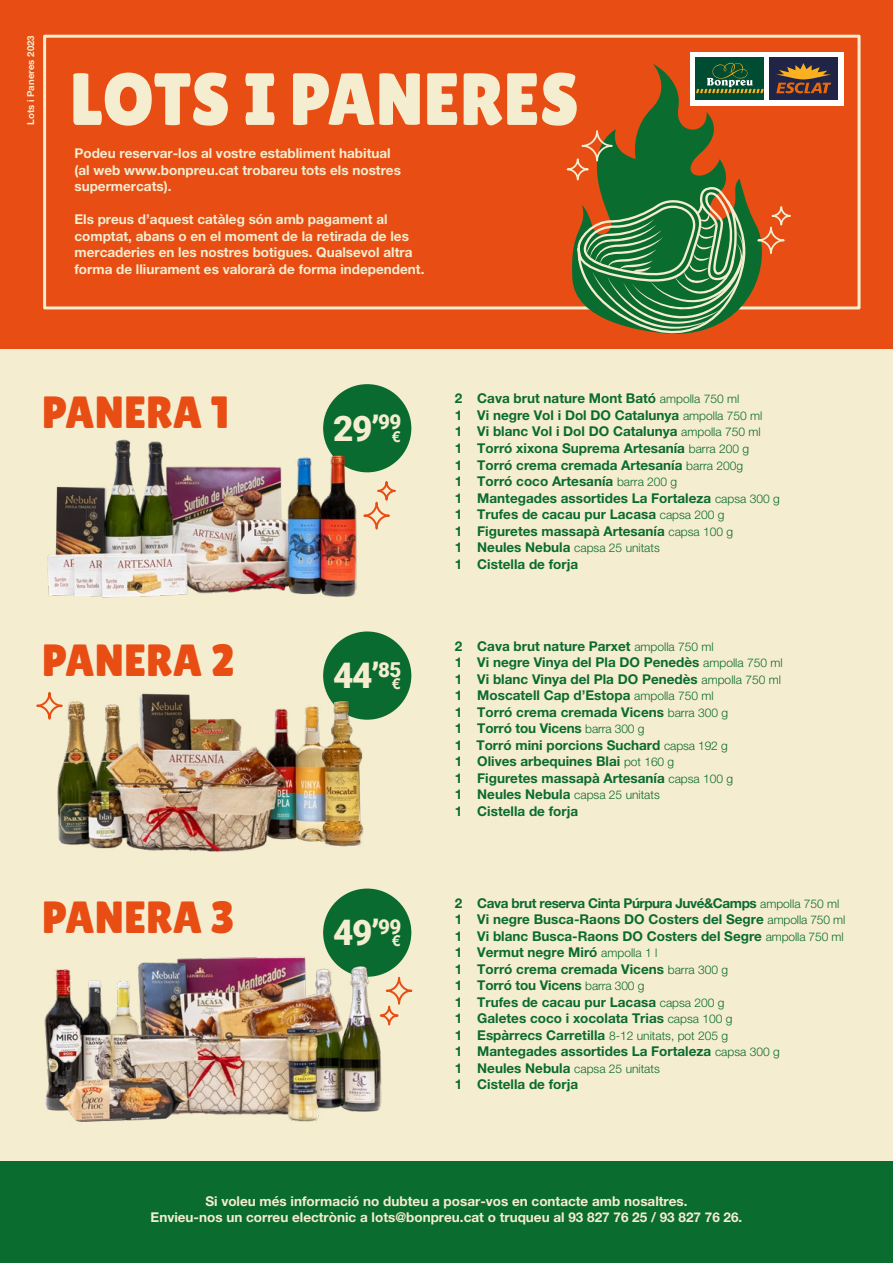
<style>
.page{position:relative;width:893px;height:1263px;background:#f5edcf}
.page>*{position:absolute;margin:0;border:0;box-sizing:border-box;transform-origin:0 0}
.t1{font:73.8px "Lilita One";color:#f5edcf}
.t2{font:45.15px "Lilita One";color:#e84d14}
.t3{font:900 35.25px "Roboto";color:#f5edcf}
.t4{font:700 15.15px "Helvetica Neue LT Pro";color:#f5edcf}
.t5{font:700 13.5px/16.5px "Helvetica Neue LT Pro";color:#0a6b30}
.t6{font:700 13.5px/16.5px "Helvetica Neue LT Pro";color:#f5edcf}
.t7{font:300 12px "Helvetica Neue LT Pro";color:#0a6b30}
.t8{font:700 9.6px "Helvetica Neue LT Pro";color:#f5edcf}
.s1{font-weight:300;font-size:12px}
.s2{font-weight:700;font-size:13.5px}
</style>
<div class="page">
<div style="left:323px;top:631px;width:88px;height:89px;background:#0a6b30;border-radius:50%"></div>
<div style="left:323px;top:888px;width:88px;height:89px;background:#0a6b30;border-radius:50%"></div>
<img style="left:47px;top:387px;width:364px;height:270px">
<img style="left:57px;top:675px;width:354px;height:229px">
<img style="left:44px;top:946px;width:366px;height:176px">
<div style="left:0;top:0;width:893px;height:349px;background:#e84d14"></div>
<div style="left:0;top:1161px;width:893px;height:102px;background:#0b6c30"></div>
<div style="left:43px;top:35px;width:817px;height:274px;border:3px solid #f5edcf"></div>
<svg style="left:638px;top:64px;width:76px;height:65px"></svg>
<svg style="left:566px;top:129px;width:226px;height:205px"></svg>
<div style="left:690px;top:52px;width:153px;height:54px;background:#fff"></div>
<div style="left:696px;top:58px;width:68px;height:42px;background:#004c32"></div>
<svg style="left:696px;top:63px;width:68px;height:30px"></svg>
<div style="left:770px;top:58px;width:68px;height:42px;background:#202447"></div>
<svg style="left:776px;top:63px;width:55px;height:30px"></svg>
<svg style="left:362px;top:480px;width:35px;height:51px"></svg>
<svg style="left:379px;top:976px;width:34px;height:50px"></svg>
<svg style="left:36px;top:691px;width:28px;height:30px"></svg>
<p class="t8" style="left:25px;top:125px;width:91px;rotate:-90deg">Lots i Paneres 2023</p>
<h1 class="t1" style="left:70px;top:57px;width:510px">LOTS I PANERES</h1>
<p class="t6" style="left:74px;top:145px;width:328px">Podeu reservar-los al vostre establiment habitual (al web www.bonpreu.cat trobareu tots els nostres supermercats).</p>
<p class="t6" style="left:74px;top:211px;width:351px">Els preus d’aquest catàleg són amb pagament al comptat, abans o en el moment de la retirada de les mercaderies en les nostres botigues. Qualsevol altra forma de lliurament es valorarà de forma independent.</p>
<h2 class="t2" style="left:42px;top:387px;width:188px">PANERA 1</h2>
<h3 class="t3" style="left:333px;top:404px;width:70px">29’<sup>99</sup></h3>
<p class="t4" style="left:392px;top:427px;width:10px">€</p>
<p class="t5" style="left:455px;top:390px;width:326px">2 Cava brut nature Mont Bató <span class="s1">ampolla 750 ml<br></span>1 Vi negre Vol i Dol DO Catalunya <span class="s1">ampolla 750 ml<br></span>1 Vi blanc Vol i Dol DO Catalunya <span class="s1">ampolla 750 ml<br></span>1 Torró xixona Suprema Artesanía <span class="s1">barra 200 g<br></span>1 Torró crema cremada Artesanía <span class="s1">barra 200g<br></span>1 Torró coco Artesanía <span class="s1">barra 200 g<br></span>1 Mantegades assortides La Fortaleza <span class="s1">capsa 300 g </span>1 Trufes de cacau pur Lacasa <span class="s1">capsa 200 g<br></span>1 Figuretes massapà Artesanía <span class="s1">capsa 100 g</span></p>
<p class="t7" style="left:455px;top:540px;width:207px"><span class="s2">1 Neules Nebula</span> capsa 25 unitats</p>
<p class="t5" style="left:455px;top:555px;width:125px">1 Cistella de forja</p>
<h2 class="t2" style="left:42px;top:634px;width:194px">PANERA 2</h2>
<h3 class="t3" style="left:333px;top:651px;width:70px">44’<sup>85</sup></h3>
<p class="t4" style="left:392px;top:674px;width:10px">€</p>
<p class="t5" style="left:455px;top:637px;width:329px">2 Cava brut nature Parxet <span class="s1">ampolla 750 ml<br></span>1 Vi negre Vinya del Pla DO Penedès <span class="s1">ampolla 750 ml </span>1 Vi blanc Vinya del Pla DO Penedès <span class="s1">ampolla 750 ml </span>1 Moscatell Cap d’Estopa <span class="s1">ampolla 750 ml<br></span>1 Torró crema cremada Vicens <span class="s1">barra 300 g<br></span>1 Torró tou Vicens <span class="s1">barra 300 g<br></span>1 Torró mini porcions Suchard <span class="s1">capsa 192 g<br></span>1 Olives arbequines Blai <span class="s1">pot 160 g<br></span>1 Figuretes massapà Artesanía <span class="s1">capsa 100 g</span></p>
<p class="t7" style="left:455px;top:788px;width:207px"><span class="s2">1 Neules Nebula</span> capsa 25 unitats</p>
<p class="t5" style="left:455px;top:802px;width:125px">1 Cistella de forja</p>
<h2 class="t2" style="left:42px;top:891px;width:194px">PANERA 3</h2>
<h3 class="t3" style="left:333px;top:908px;width:70px">49’<sup>99</sup></h3>
<p class="t4" style="left:392px;top:931px;width:10px">€</p>
<p class="t5" style="left:455px;top:894px;width:392px">2 Cava brut reserva Cinta Púrpura Juvé&amp;Camps <span class="s1">ampolla 750 ml </span>1 Vi negre Busca-Raons DO Costers del Segre <span class="s1">ampolla 750 ml </span>1 Vi blanc Busca-Raons DO Costers del Segre <span class="s1">ampolla 750 ml </span>1 Vermut negre Miró <span class="s1">ampolla 1 l<br></span>1 Torró crema cremada Vicens <span class="s1">barra 300 g<br></span>1 Torró tou Vicens <span class="s1">barra 300 g<br></span>1 Trufes de cacau pur Lacasa <span class="s1">capsa 200 g<br></span>1 Galetes coco i xocolata Trias <span class="s1">capsa 100 g<br></span>1 Espàrrecs Carretilla <span class="s1">8-12 unitats, pot 205 g<br></span>1 Mantegades assortides La Fortaleza <span class="s1">capsa 300 g</span></p>
<p class="t7" style="left:455px;top:1061px;width:207px"><span class="s2">1 Neules Nebula</span> capsa 25 unitats</p>
<p class="t5" style="left:455px;top:1076px;width:125px">1 Cistella de forja</p>
<p class="t6" style="left:151px;top:1192px;width:593px;text-align:center">Si voleu més informació no dubteu a posar-vos en contacte amb nosaltres.<br>Envieu-nos un correu electrònic a lots@bonpreu.cat o truqueu al 93 827 76 25 / 93 827 76 26.</p>
</div>
